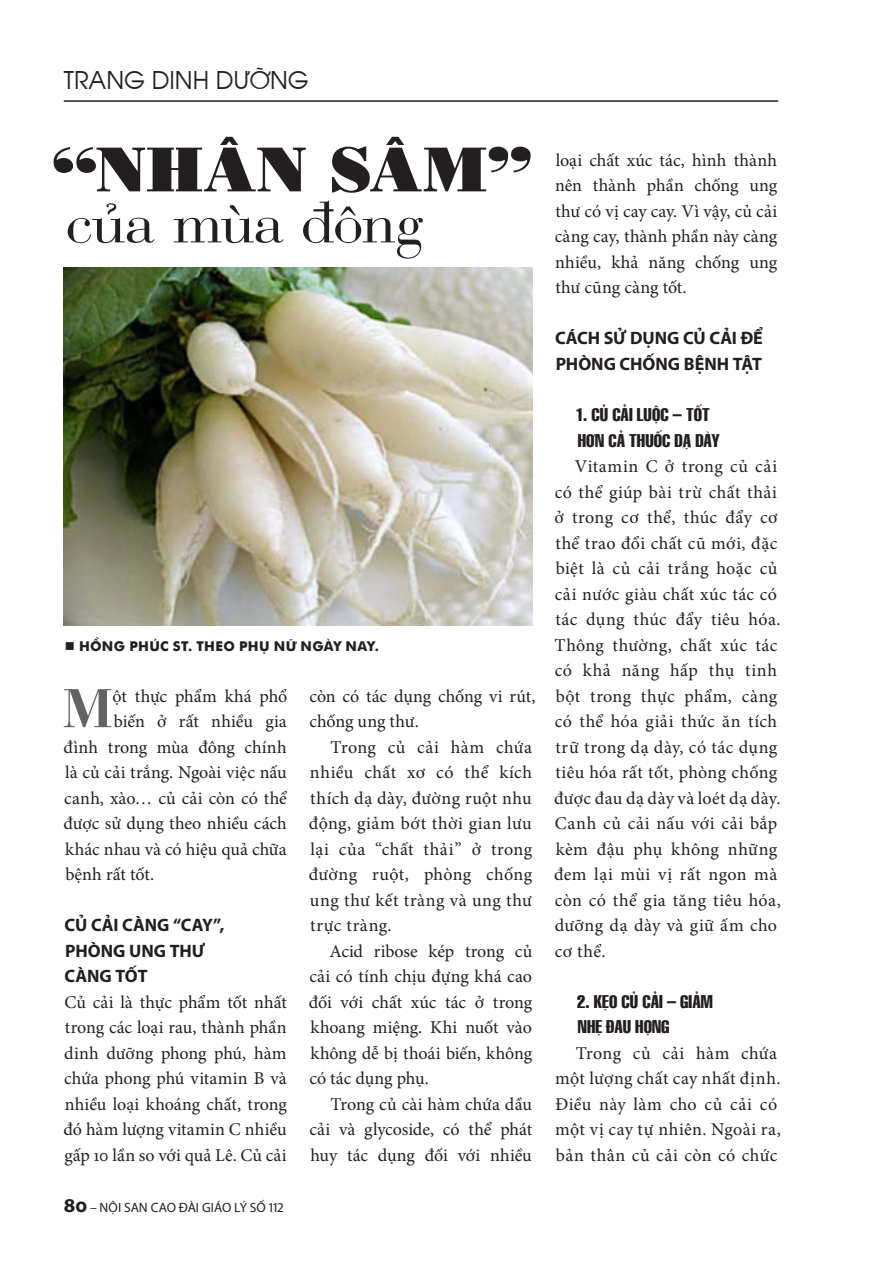
<style>
.page{position:relative;width:893px;height:1263px;background:#fff}
.page>*{position:absolute;margin:0;border:0;box-sizing:border-box;transform-origin:0 0}
.t1{font:63px "Bodoni";color:#231f20}
.t2{font:800 63px "Bodoni";letter-spacing:.015em;color:#231f20}
.Body_txt_drpcap{font:700 54.6px "Bodoni";color:#636366}
.Head_Title{font:24px "Avant Garde";color:#231f20}
.Body_txt_indented{font:18px/25.5px "Minion Pro";letter-spacing:.015em;color:#231f20;text-align:justify}
.Body_txt_1st_para{font:18px/25.5px "Minion Pro";letter-spacing:-.005em;color:#231f20;text-align:justify}
.Body_txt_drpcap-2{font:18px "Minion Pro";color:#231f20}
._1_Title_Heading{font:700 18px/25.5px "Myriad Pro";color:#231f20}
._2_Title_Sub_Heading{font:extra-condensed 18px/25.5px "Helvetica";color:#231f20}
.Author{font:700 13.5px "Futura";letter-spacing:.02em;color:#231f20}
.t3{font:13.5px "Myriad Pro";color:#231f20}
.s1{font-weight:700;font-size:21px}
</style>
<div class="page">
<img style="left:64px;top:268px;width:469px;height:357px">
<hr style="left:64px;top:100px;width:714px;height:2px;background:#231f20">
<p class="Head_Title" style="left:64px;top:63px;width:247px">TRANG DINH DƯỠNG</p>
<p class="t2" style="left:52px;top:120px;width:481px">“NHÂN SÂM”</p>
<p class="t1" style="left:66px;top:172px;width:359px">của mùa đông</p>
<p class="Author" style="left:65px;top:636px;width:316px">■ HỒNG PHÚC ST. THEO PHỤ NỮ NGÀY NAY.</p>
<p class="Body_txt_drpcap" style="left:63px;top:670px;width:51px">M</p>
<p class="Body_txt_drpcap-2" style="left:112px;top:684px;width:176px">ột thực phẩm khá phổ</p>
<p class="Body_txt_1st_para" style="left:309px;top:683px;width:228px">còn có tác dụng chống vi rút, chống ung thư.</p>
<p class="Body_txt_indented" style="left:309px;top:734px;width:225px;text-indent:22px">Trong củ cải hàm chứa nhiều chất xơ có thể kích thích dạ dày, đường ruột nhu động, giảm bớt thời gian lưu lại của “chất thải” ở trong đường ruột, phòng chống ung thư kết tràng và ung thư trực tràng.</p>
<p class="Body_txt_indented" style="left:309px;top:938px;width:225px;text-indent:21px">Acid ribose kép trong củ cải có tính chịu đựng khá cao đối với chất xúc tác ở trong khoang miệng. Khi nuốt vào không dễ bị thoái biến, không có tác dụng phụ.</p>
<p class="Body_txt_indented" style="left:309px;top:1091px;width:224px;text-indent:21px">Trong củ cài hàm chứa dầu cải và glycoside, có thể phát huy tác dụng đối với nhiều</p>
<p class="Body_txt_drpcap-2" style="left:114px;top:709px;width:174px">biến ở rất nhiều gia</p>
<p class="Body_txt_drpcap-2" style="left:64px;top:735px;width:225px">đình trong mùa đông chính</p>
<p class="Body_txt_drpcap-2" style="left:65px;top:760px;width:223px">là củ cải trắng. Ngoài việc nấu</p>
<p class="Body_txt_drpcap-2" style="left:64px;top:786px;width:224px">canh, xào… củ cải còn có thể</p>
<p class="Body_txt_drpcap-2" style="left:64px;top:811px;width:225px">được sử dụng theo nhiều cách</p>
<p class="Body_txt_drpcap-2" style="left:65px;top:837px;width:223px">khác nhau và có hiệu quả chữa</p>
<p class="Body_txt_drpcap-2" style="left:65px;top:862px;width:90px">bệnh rất tốt.</p>
<p class="_1_Title_Heading" style="left:65px;top:912px;width:161px">CỦ CẢI CÀNG “CAY”,<br>PHÒNG UNG THƯ<br>CÀNG TỐT</p>
<p class="Body_txt_1st_para" style="left:64px;top:989px;width:225px">Củ cải là thực phẩm tốt nhất trong các loại rau, thành phần dinh dưỡng phong phú, hàm chứa phong phú vitamin B và nhiều loại khoáng chất, trong đó hàm lượng vitamin C nhiều gấp 10 lần so với quả Lê. Củ cải</p>
<p class="t3" style="left:64px;top:1199px;width:221px"><span class="s1">80</span> – NỘI SAN CAO ĐÀI GIÁO LÝ SỐ 112</p>
<p class="Body_txt_indented" style="left:555px;top:147px;width:224px">loại chất xúc tác, hình thành nên thành phần chống ung thư có vị cay cay. Vì vậy, củ cải càng cay, thành phần này càng nhiều, khả năng chống ung thư cũng càng tốt.</p>
<p class="_1_Title_Heading" style="left:555px;top:325px;width:209px">CÁCH SỬ DỤNG CỦ CẢI ĐỂ<br>PHÒNG CHỐNG BỆNH TẬT</p>
<p class="_2_Title_Sub_Heading" style="left:576px;top:401px;width:145px">1. CỦ CẢI LUỘC – TỐT<br>HƠN CẢ THUỐC DẠ DÀY</p>
<p class="Body_txt_indented" style="left:554px;top:454px;width:228px;text-align:left;text-indent:21px">Vitamin C ở trong củ cải có thể giúp bài trừ chất thải ở trong cơ thể, thúc đẩy cơ thể trao đổi chất cũ mới, đặc biệt là củ cải trắng hoặc củ cải nước giàu chất xúc tác có tác dụng thúc đẩy tiêu hóa.<br>Thông thường, chất xúc tác có khả năng hấp thụ tinh bột trong thực phẩm, càng có thể hóa giải thức ăn tích trữ trong dạ dày, có tác dụng tiêu hóa rất tốt, phòng chống được đau dạ dày và loét dạ dày.<br>Canh củ cải nấu với cải bắp kèm đậu phụ không những đem lại mùi vị rất ngon mà còn có thể gia tăng tiêu hóa, dưỡng dạ dày và giữ ấm cho cơ thể.</p>
<p class="_2_Title_Sub_Heading" style="left:577px;top:988px;width:137px">2. KẸO CỦ CẢI – GIẢM<br>NHẸ ĐAU HỌNG</p>
<p class="Body_txt_indented" style="left:555px;top:1040px;width:227px;text-align:left;text-indent:21px">Trong củ cải hàm chứa một lượng chất cay nhất định.<br>Điều này làm cho củ cải có một vị cay tự nhiên. Ngoài ra, bản thân củ cải còn có chức</p>
</div>
